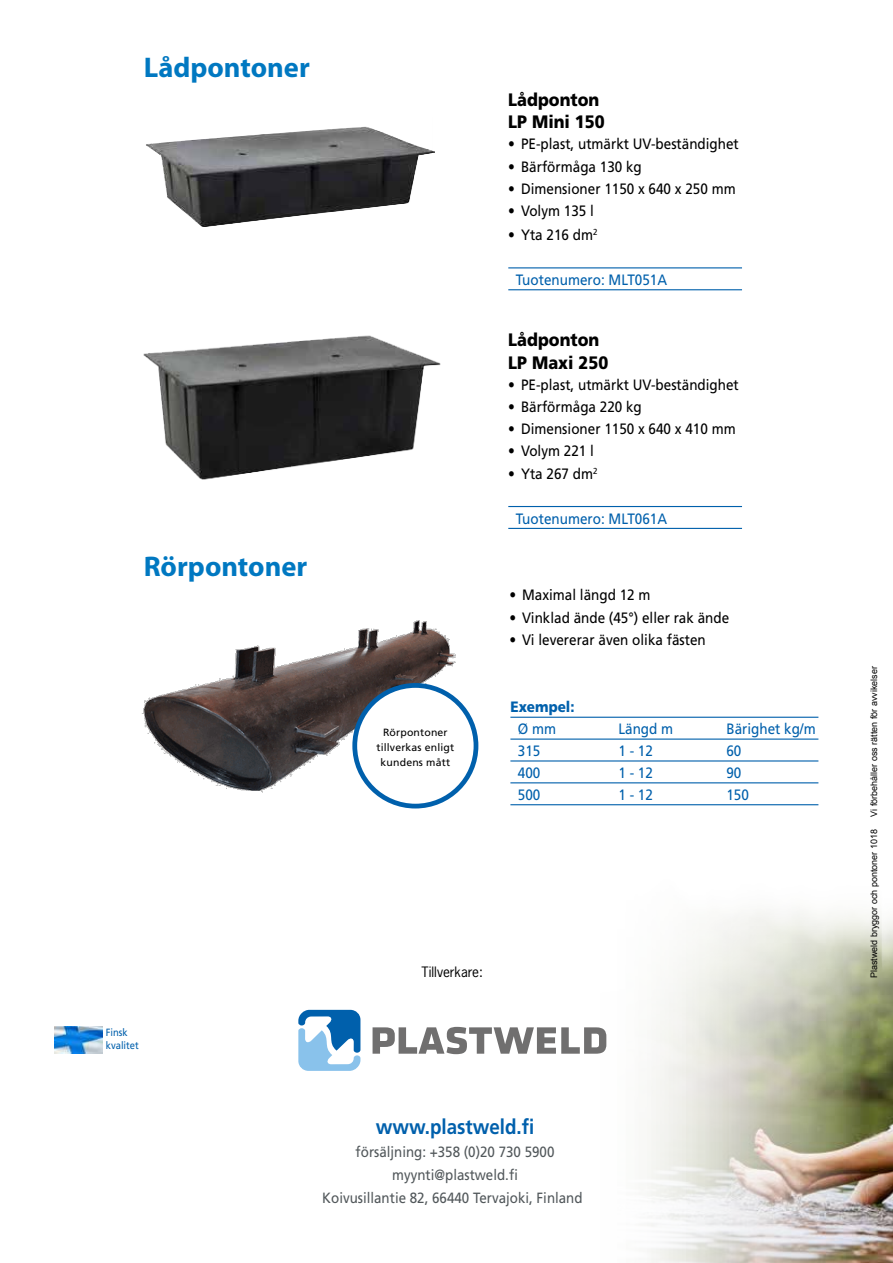
<style>
.page{position:relative;width:893px;height:1263px;background:#fff}
.page>*{position:absolute;margin:0;border:0;box-sizing:border-box;transform-origin:0 0}
.t1{font:700 28.5px "Myriad Pro";color:#0078c1}
.t2{font:700 20.85px "Frutiger";color:#0060ac;scale:.9 1}
.t3{font:900 18px/22.5px "Frutiger";color:#000;scale:.9 1}
.t4{font:15px "Frutiger";color:#000;scale:.9 1}
.t5{font:15px "Frutiger";color:#0060ac;scale:.9 1}
.t6{font:900 15px "Frutiger";color:#0060ac;scale:.9 1}
.t7{font:14.85px/23px "Frutiger";color:#52585b;text-align:center;scale:.9 1}
.t8{font:13.5px "News Gothic Std";color:#000}
.t9{font:10.5px/15px "Frutiger";letter-spacing:.015em;color:#000;text-align:center}
.t10{font:10.5px/12.9px "Frutiger";color:#0060ac;scale:.9 1}
.t11{font:9px "Arial";color:#000}
.s1{font-weight:700;font-size:20.85px;color:#fff}
</style>
<div class="page">
<img style="left:583px;top:782px;width:310px;height:481px">
<img style="left:54px;top:1027px;width:49px;height:27px">
<svg style="left:298px;top:1010px;width:62px;height:61px"></svg>
<svg style="left:373px;top:1027px;width:233px;height:27px"></svg>
<img style="left:141px;top:620px;width:315px;height:175px">
<img style="left:146px;top:126px;width:288px;height:101px">
<img style="left:143px;top:335px;width:298px;height:145px">
<hr style="left:508px;top:267px;width:234px;height:1px;background:#0060ac">
<hr style="left:508px;top:289px;width:234px;height:1px;background:#0060ac">
<hr style="left:508px;top:506px;width:234px;height:1px;background:#0060ac">
<hr style="left:508px;top:528px;width:234px;height:1px;background:#0060ac">
<hr style="left:510px;top:717px;width:308px;height:1px;background:#0060ac">
<hr style="left:510px;top:738px;width:308px;height:2px;background:#0060ac">
<hr style="left:510px;top:760px;width:308px;height:1px;background:#0060ac">
<hr style="left:510px;top:782px;width:308px;height:1px;background:#0060ac">
<hr style="left:510px;top:804px;width:308px;height:1px;background:#0060ac">
<div style="left:355px;top:685px;width:121px;height:121px;background:#fff;border-radius:50%"></div>
<div style="left:352px;top:683px;width:126px;height:125px;border:5px solid #0060ac;border-radius:50%"></div>
<h1 class="t1" style="left:144px;top:48px;width:168px">Lådpontoner</h1>
<h1 class="t1" style="left:144px;top:548px;width:165px">Rörpontoner</h1>
<p class="t9" style="left:376px;top:724px;width:79px">Rörpontoner tillverkas enligt kundens mått</p>
<p class="t3" style="left:508px;top:88px;width:109px">Lådponton<br>LP Mini 150</p>
<p class="t4" style="left:508px;top:135px;width:258px">• PE-plast, utmärkt UV-beständighet</p>
<p class="t4" style="left:508px;top:158px;width:150px">• Bärförmåga 130 kg</p>
<p class="t4" style="left:508px;top:180px;width:254px">• Dimensioner 1150 x 640 x 250 mm</p>
<p class="t4" style="left:508px;top:202px;width:97px">• Volym 135 l</p>
<p class="t4" style="left:508px;top:226px;width:101px">• Yta 216 dm<sup>2</sup></p>
<p class="t5" style="left:516px;top:271px;width:170px">Tuotenumero: MLT051A</p>
<p class="t3" style="left:508px;top:328px;width:113px">Lådponton<br>LP Maxi 250</p>
<p class="t4" style="left:508px;top:375px;width:258px">• PE-plast, utmärkt UV-beständighet</p>
<p class="t4" style="left:508px;top:398px;width:150px">• Bärförmåga 220 kg</p>
<p class="t4" style="left:508px;top:420px;width:254px">• Dimensioner 1150 x 640 x 410 mm</p>
<p class="t4" style="left:508px;top:442px;width:97px">• Volym 221 l</p>
<p class="t4" style="left:508px;top:464px;width:101px">• Yta 267 dm<sup>2</sup></p>
<p class="t5" style="left:516px;top:509px;width:170px">Tuotenumero: MLT061A</p>
<p class="t4" style="left:509px;top:586px;width:158px">• Maximal längd 12 m</p>
<p class="t4" style="left:509px;top:608px;width:246px">• Vinklad ände (45°) eller rak ände</p>
<p class="t4" style="left:509px;top:631px;width:220px">• Vi levererar även olika fästen</p>
<p class="t6" style="left:510px;top:698px;width:73px">Exempel:</p>
<p class="t5" style="left:518px;top:720px;width:44px">Ø mm</p>
<p class="t5" style="left:618px;top:720px;width:62px">Längd m</p>
<p class="t5" style="left:726px;top:720px;width:101px">Bärighet kg/m</p>
<p class="t5" style="left:518px;top:742px;width:27px">315</p>
<p class="t5" style="left:618px;top:742px;width:40px">1 - 12</p>
<p class="t5" style="left:726px;top:742px;width:18px">60</p>
<p class="t5" style="left:518px;top:764px;width:27px">400</p>
<p class="t5" style="left:618px;top:764px;width:40px">1 - 12</p>
<p class="t5" style="left:726px;top:764px;width:18px">90</p>
<p class="t5" style="left:518px;top:786px;width:27px">500</p>
<p class="t5" style="left:618px;top:786px;width:40px">1 - 12</p>
<p class="t5" style="left:726px;top:786px;width:27px">150</p>
<p class="t10" style="left:106px;top:1026px;width:38px">Finsk kvalitet</p>
<p class="t8" style="left:422px;top:963px;width:63px">Tillverkare:</p>
<h2 class="t2" style="left:376px;top:1115px;width:178px">www.plastweld.fi</h2>
<p class="t7" style="left:322px;top:1140px;width:297px">försäljning: +358 (0)20 730 5900 myynti@plastweld.fi<br>Koivusillantie 82, 66440 Tervajoki, Finland<span class="s1">,</span></p>
<p class="t11" style="left:868px;top:817px;width:152px;rotate:-90deg">Vi förbehåller oss rätten för avvikelser</p>
<p class="t11" style="left:868px;top:978px;width:151px;rotate:-90deg">Plastweld bryggor och pontoner 1018</p>
</div>
